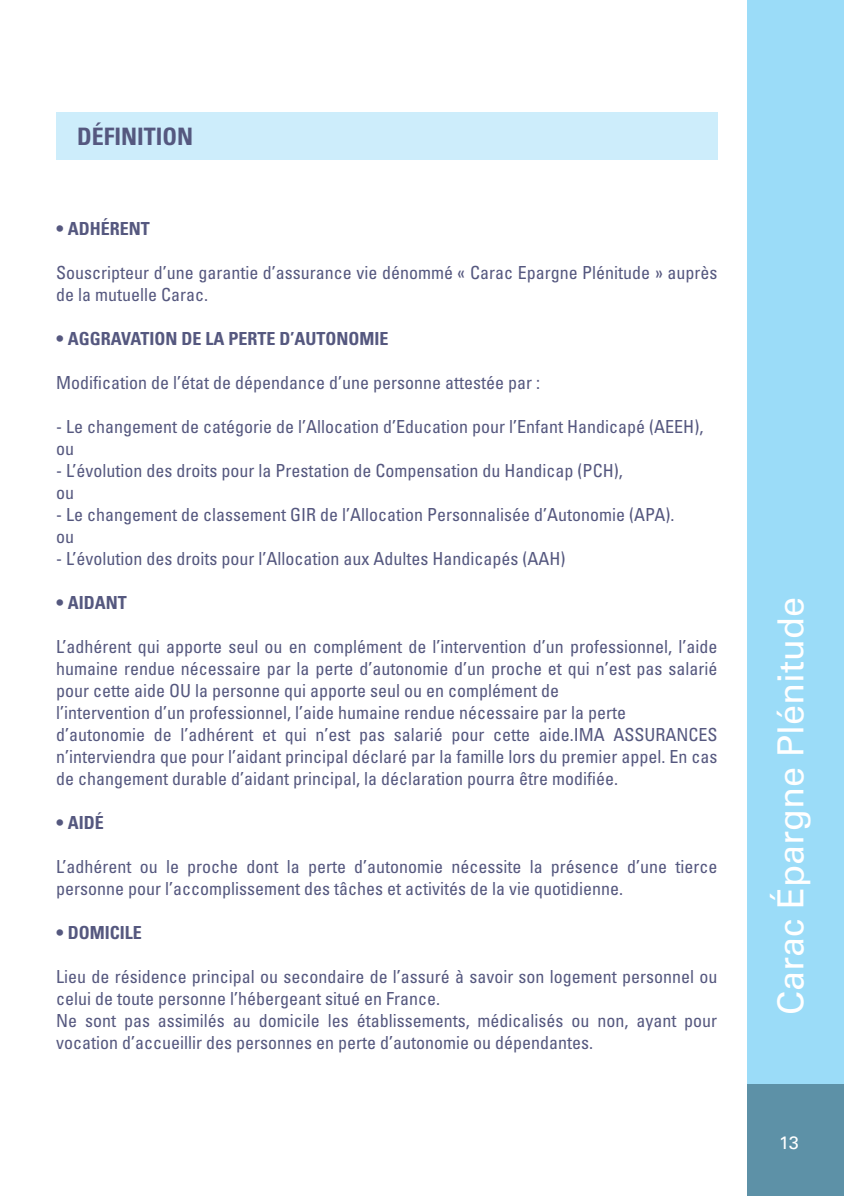
<style>
.page{position:relative;width:844px;height:1196px;background:#fff}
.page>*{position:absolute;margin:0;border:0;box-sizing:border-box;transform-origin:0 0}
.t1{font:36px "Univers LT Std";color:#fff}
.t2{font:700 condensed 24px "Univers LT Std";color:#55587f}
.t3{font:condensed 18px/22px "Univers LT Std";color:#55587f}
.t4{font:700 condensed 18px "Univers LT Std";color:#55587f}
.t5{font:18px "Univers LT Std";color:#fff}
</style>
<div class="page">
<div style="left:747px;top:1081px;width:97px;height:114px;background:#5d91a7"></div>
<div style="left:747px;top:0;width:97px;height:1082px;background:#9bdcf8"></div>
<div style="left:56px;top:113px;width:661px;height:47px;background:#cdedfb"></div>
<h2 class="t2" style="left:77px;top:122px;width:118px">DÉFINITION</h2>
<p class="t4" style="left:56px;top:217px;width:95px">• ADHÉRENT</p>
<p class="t3" style="left:56px;top:261px;width:662px">Souscripteur d’une garantie d’assurance vie dénommé « Carac Epargne Plénitude » auprès de la mutuelle Carac.</p>
<p class="t4" style="left:56px;top:327px;width:334px">• AGGRAVATION DE LA PERTE D’AUTONOMIE</p>
<p class="t3" style="left:56px;top:371px;width:485px">Modification de l’état de dépendance d’une personne attestée par :</p>
<p class="t3" style="left:56px;top:415px;width:648px">- Le changement de catégorie de l’Allocation d’Education pour l’Enfant Handicapé (AEEH), ou</p>
<p class="t3" style="left:56px;top:459px;width:568px">- L’évolution des droits pour la Prestation de Compensation du Handicap (PCH), ou</p>
<p class="t3" style="left:56px;top:503px;width:619px">- Le changement de classement GIR de l’Allocation Personnalisée d’Autonomie (APA). ou</p>
<p class="t3" style="left:56px;top:547px;width:511px">- L’évolution des droits pour l’Allocation aux Adultes Handicapés (AAH)</p>
<p class="t4" style="left:56px;top:591px;width:72px">• AIDANT</p>
<p class="t3" style="left:56px;top:635px;width:663px">L’adhérent qui apporte seul ou en complément de l’intervention d’un professionnel, l’aide humaine rendue nécessaire par la perte d’autonomie d’un proche et qui n’est pas salarié pour cette aide OU la personne qui apporte seul ou en complément de<br>l’intervention d’un professionnel, l’aide humaine rendue nécessaire par la perte d’autonomie de l’adhérent et qui n’est pas salarié pour cette aide.IMA ASSURANCES n’interviendra que pour l’aidant principal déclaré par la famille lors du premier appel. En cas de changement durable d’aidant principal, la déclaration pourra être modifiée.</p>
<p class="t4" style="left:56px;top:811px;width:49px">• AIDÉ</p>
<p class="t3" style="left:56px;top:855px;width:663px">L’adhérent ou le proche dont la perte d’autonomie nécessite la présence d’une tierce personne pour l’accomplissement des tâches et activités de la vie quotidienne.</p>
<p class="t4" style="left:56px;top:921px;width:87px">• DOMICILE</p>
<p class="t3" style="left:56px;top:965px;width:662px">Lieu de résidence principal ou secondaire de l’assuré à savoir son logement personnel ou celui de toute personne l’hébergeant situé en France.<br>Ne sont pas assimilés au domicile les établissements, médicalisés ou non, ayant pour vocation d’accueillir des personnes en perte d’autonomie ou dépendantes.</p>
<h1 class="t1" style="left:769px;top:1015px;width:420px;rotate:-90deg">Carac Épargne Plénitude</h1>
<p class="t5" style="left:779px;top:1131px;width:21px">13</p>
</div>
